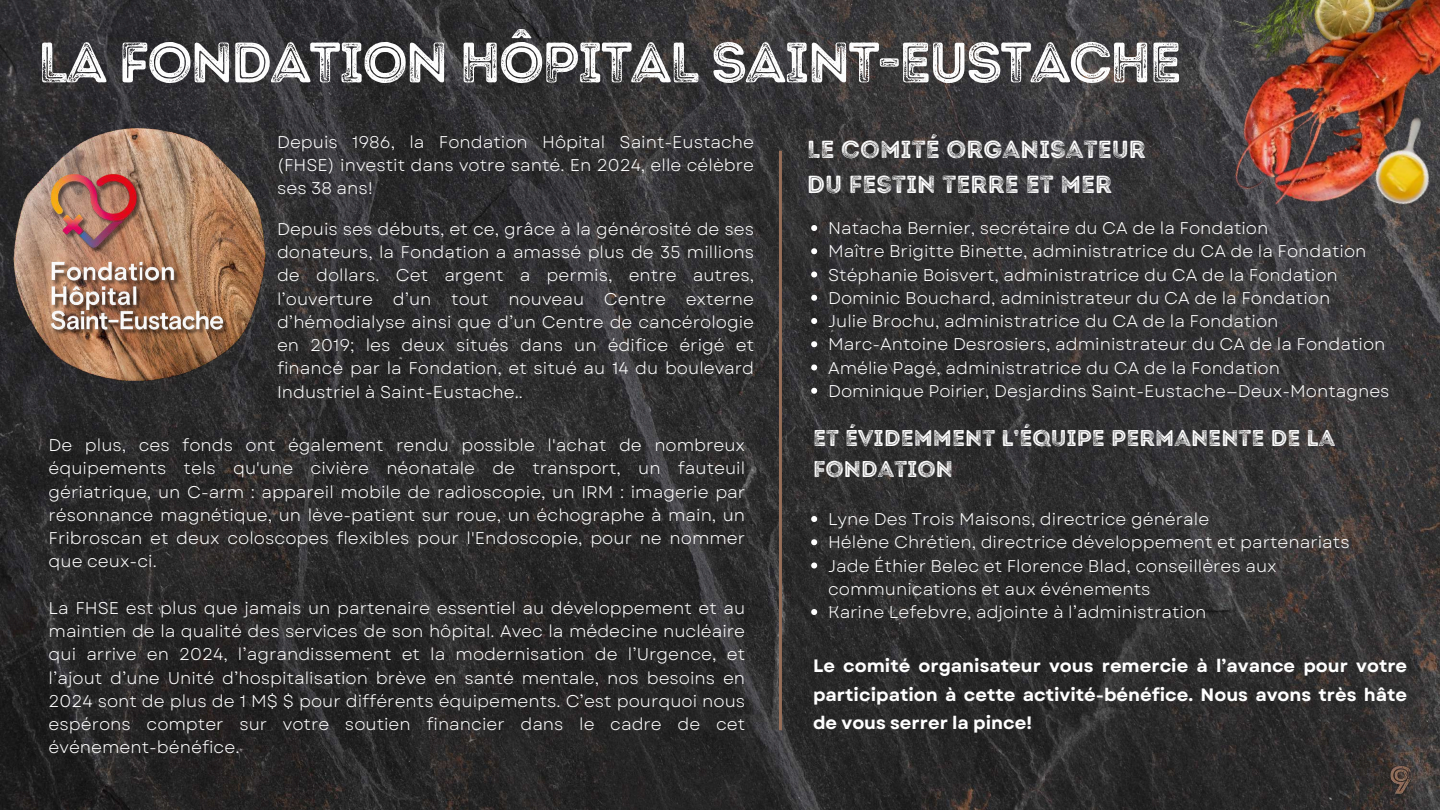
<style>
.page{position:relative;width:1440px;height:810px;background:#fff}
.page>*{position:absolute;margin:0;border:0;box-sizing:border-box;transform-origin:0 0}
.t1{font:56.8px "Intro Rust G Base 2 Line";letter-spacing:-.04em;color:#fdfdfd}
.t2{font:24.7px/34.4px "Intro Rust G Base 2 Line";color:#fff}
.t3{font:22.9px/31.5px "Intro Rust G Base 2 Line";color:#fff}
.t4{font:700 17.9px/28.3px "Garet";color:#fff;text-align:justify}
.t5{font:17px/23.2px "Garet";color:#fff;text-align:justify}
</style>
<div class="page">
<img style="left:0;top:0;width:1440px;height:810px">
<img style="left:1381px;top:757px;width:41px;height:49px">
<svg style="left:811px;top:225px;width:6px;height:6px"></svg>
<svg style="left:811px;top:248px;width:6px;height:6px"></svg>
<svg style="left:811px;top:272px;width:6px;height:6px"></svg>
<svg style="left:811px;top:295px;width:6px;height:6px"></svg>
<svg style="left:811px;top:318px;width:6px;height:6px"></svg>
<svg style="left:811px;top:341px;width:6px;height:6px"></svg>
<svg style="left:811px;top:364px;width:6px;height:6px"></svg>
<svg style="left:811px;top:388px;width:6px;height:6px"></svg>
<svg style="left:811px;top:516px;width:6px;height:6px"></svg>
<svg style="left:811px;top:539px;width:6px;height:6px"></svg>
<svg style="left:811px;top:562px;width:6px;height:6px"></svg>
<svg style="left:811px;top:609px;width:6px;height:6px"></svg>
<img style="left:0;top:121px;width:279px;height:267px">
<img style="left:45px;top:173px;width:189px;height:163px">
<hr style="left:779px;top:151px;width:3px;height:579px;background:#976f59">
<img style="left:1181px;top:0;width:259px;height:252px">
<h1 class="t1" style="left:38px;top:28px;width:1145px">LA FONDATION HÔPITAL SAINT-EUSTACHE</h1>
<p class="t5" style="left:277px;top:130px;width:479px">Depuis 1986, la Fondation Hôpital Saint-Eustache (FHSE) investit dans votre santé. En 2024, elle célèbre ses 38 ans!</p>
<p class="t5" style="left:277px;top:217px;width:479px">Depuis ses débuts, et ce, grâce à la générosité de ses donateurs, la Fondation a amassé plus de 35 millions de dollars. Cet argent a permis, entre autres, l’ouverture d’un tout nouveau Centre externe d’hémodialyse ainsi que d’un Centre de cancérologie en 2019; les deux situés dans un édifice érigé et financé par la Fondation, et situé au 14 du boulevard Industriel à Saint-Eustache..</p>
<p class="t5" style="left:49px;top:434px;width:698px">De plus, ces fonds ont également rendu possible l'achat de nombreux équipements tels qu'une civière néonatale de transport, un fauteuil gériatrique, un C-arm : appareil mobile de radioscopie, un IRM : imagerie par résonnance magnétique, un lève-patient sur roue, un échographe à main, un Fribroscan et deux coloscopes flexibles pour l'Endoscopie, pour ne nommer que ceux-ci.</p>
<p class="t5" style="left:49px;top:596px;width:698px">La FHSE est plus que jamais un partenaire essentiel au développement et au maintien de la qualité des services de son hôpital. Avec la médecine nucléaire qui arrive en 2024, l’agrandissement et la modernisation de l’Urgence, et l’ajout d’une Unité d’hospitalisation brève en santé mentale, nos besoins en 2024 sont de plus de 1 M$ $ pour différents équipements. C’est pourquoi nous espérons compter sur votre soutien financier dans le cadre de cet événement-bénéfice.</p>
<h2 class="t2" style="left:807px;top:133px;width:340px">LE COMITÉ ORGANISATEUR<br>DU FESTIN TERRE ET MER</h2>
<p class="t5" style="left:828px;top:217px;width:563px;text-align:left">Natacha Bernier, secrétaire du CA de la Fondation<br>Maître Brigitte Binette, administratrice du CA de la Fondation Stéphanie Boisvert, administratrice du CA de la Fondation Dominic Bouchard, administrateur du CA de la Fondation<br>Julie Brochu, administratrice du CA de la Fondation Marc-Antoine Desrosiers, administrateur du CA de la Fondation Amélie Pagé, administratrice du CA de la Fondation<br>Dominique Poirier, Desjardins Saint-Eustache—Deux-Montagnes</p>
<h3 class="t3" style="left:813px;top:422px;width:524px">ET ÉVIDEMMENT L’ÉQUIPE PERMANENTE DE LA<br>FONDATION</h3>
<p class="t5" style="left:828px;top:508px;width:523px;text-align:left">Lyne Des Trois Maisons, directrice générale<br>Hélène Chrétien, directrice développement et partenariats Jade Éthier Belec et Florence Blad, conseillères aux communications et aux événements<br>Karine Lefebvre, adjointe à l’administration</p>
<p class="t4" style="left:813px;top:652px;width:596px">Le comité organisateur vous remercie à l’avance pour votre participation à cette activité-bénéfice. Nous avons très hâte de vous serrer la pince!</p>
</div>
